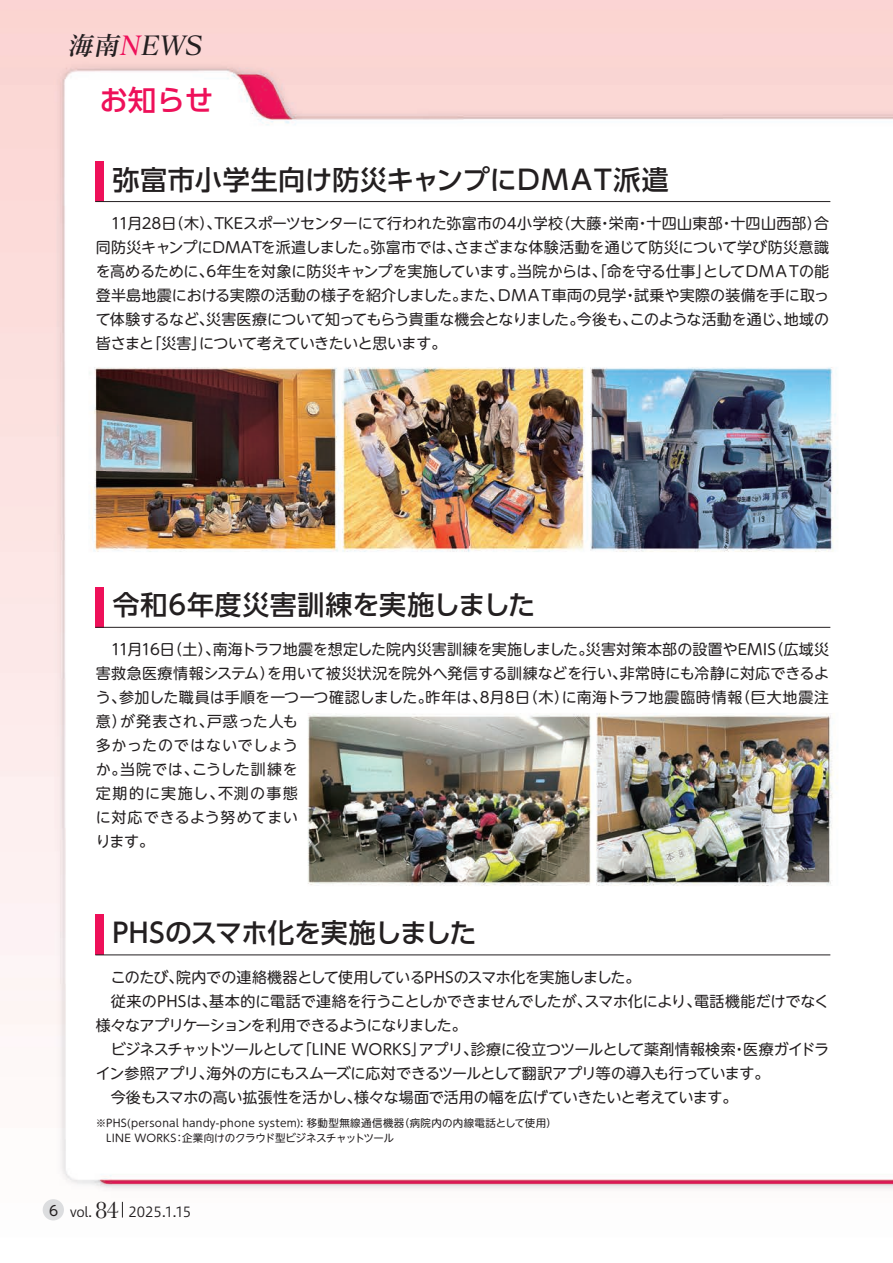
<style>
.page{position:relative;width:893px;height:1263px;background:#fff}
.page>*{position:absolute;margin:0;border:0;box-sizing:border-box;transform-origin:0 0}
.t1{font:500 28.5px "UD Shin Go Pro";color:#ee1059}
.t2{font:500 27px "UD Shin Go Pro";letter-spacing:-.005em;color:#231f20}
.t3{font:500 27px "UD Shin Go Pro";letter-spacing:-.03em;color:#231f20}
.t4{font:italic 26.1px "Matisse Pro DB";color:#231f20}
.t5{font:15px/24px "UD Shin M Go Pro";letter-spacing:-.01em;color:#231f20;text-align:justify}
.t6{font:15px/24px "UD Shin M Go Pro";letter-spacing:.015em;color:#231f20}
.t7{font:13.8px "Hiragino UD Sans Std W3";color:#231f20}
.t8{font:10.5px/15px "UD Shin M Go Pro";letter-spacing:.015em;color:#231f20}
.s1{color:#ee1059}
.s2{font-family:"UD Shin M Go Pro"}
.s3{font-size:13.5px}
.s4{font-family:"Baskerville";font-size:24.75px}
</style>
<div class="page">
<img style="left:0;top:0;width:893px;height:1221px">
<div style="left:95px;top:161px;width:9px;height:41px;background:#ee1059"></div>
<hr style="left:95px;top:201px;width:735px;height:1px;background:#231f20">
<div style="left:95px;top:587px;width:9px;height:40px;background:#ee1059"></div>
<hr style="left:95px;top:627px;width:735px;height:1px;background:#231f20">
<div style="left:95px;top:914px;width:9px;height:41px;background:#ee1059"></div>
<hr style="left:95px;top:955px;width:735px;height:1px;background:#231f20">
<div style="left:43px;top:1199px;width:21px;height:21px;background:#dcdddf;border-radius:50%"></div>
<svg style="left:122px;top:1202px;width:1px;height:15px"></svg>
<h3 class="t4" style="left:67px;top:29px;width:142px">海南<span class="s1">N</span>EWS</h3>
<h1 class="t1" style="left:99px;top:77px;width:115px">お知らせ</h1>
<h2 class="t2" style="left:112px;top:158px;width:558px">弥富市小学生向け防災キャンプにＤＭＡＴ派遣</h2>
<p class="t5" style="left:96px;top:211px;width:735px">　11月28日（木）、TKEスポーツセンターにて行われた弥富市の4小学校（大藤・栄南・十四山東部・十四山西部）合同防災キャンプにDMATを派遣しました。弥富市では、さまざまな体験活動を通じて防災について学び防災意識を高めるために、6年生を対象に防災キャンプを実施しています。当院からは、「命を守る仕事」としてＤＭＡＴの能登半島地震における実際の活動の様子を紹介しました。また、ＤＭＡＴ車両の見学・試乗や実際の装備を手に取って体験するなど、災害医療について知ってもらう貴重な機会となりました。今後も、このような活動を通じ、地域の皆さまと「災害」について考えていきたいと思います。</p>
<h2 class="t2" style="left:112px;top:583px;width:424px">令和6年度災害訓練を実施しました</h2>
<p class="t6" style="left:96px;top:637px;width:735px">　11月16日（土）、南海トラフ地震を想定した院内災害訓練を実施しました。災害対策本部の設置やEMIS（広域災害救急医療情報システム）を用いて被災状況を院外へ発信する訓練などを行い、非常時にも冷静に対応できるよう、参加した職員は手順を一つ一つ確認しました。昨年は、8月8日（木）に南海トラフ地震臨時情報（巨大地震注意）が発表され、戸惑った人も<br>多かったのではないでしょう<br>か。当院では、こうした訓練を<br>定期的に実施し、不測の事態<br>に対応できるよう努めてまい<br>ります。</p>
<h2 class="t3" style="left:112px;top:911px;width:366px">PHSのスマホ化を実施しました</h2>
<p class="t5" style="left:96px;top:964px;width:735px;text-align:left">　このたび、院内での連絡機器として使用しているPHSのスマホ化を実施しました。<br>　従来のPHSは、基本的に電話で連絡を行うことしかできませんでしたが、スマホ化により、電話機能だけでなく様々なアプリケーションを利用できるようになりました。<br>　ビジネスチャットツールとして「LINE WORKS」アプリ、診療に役立つツールとして薬剤情報検索・医療ガイドライン参照アプリ、海外の方にもスムーズに応対できるツールとして翻訳アプリ等の導入も行っています。<br>　今後もスマホの高い拡張性を活かし、様々な場面で活用の幅を広げていきたいと考えています。</p>
<p class="t8" style="left:96px;top:1115px;width:462px">※PHS(personal handy-phone system): 移動型無線通信機器（病院内の内線電話として使用）　LINE WORKS：企業向けのクラウド型ビジネスチャットツール</p>
<p class="t7" style="left:49px;top:1201px;width:144px"><span class="s2">6</span> <span class="s3">vol.</span> <span class="s4">84</span> 2025.1.15</p>
</div>
